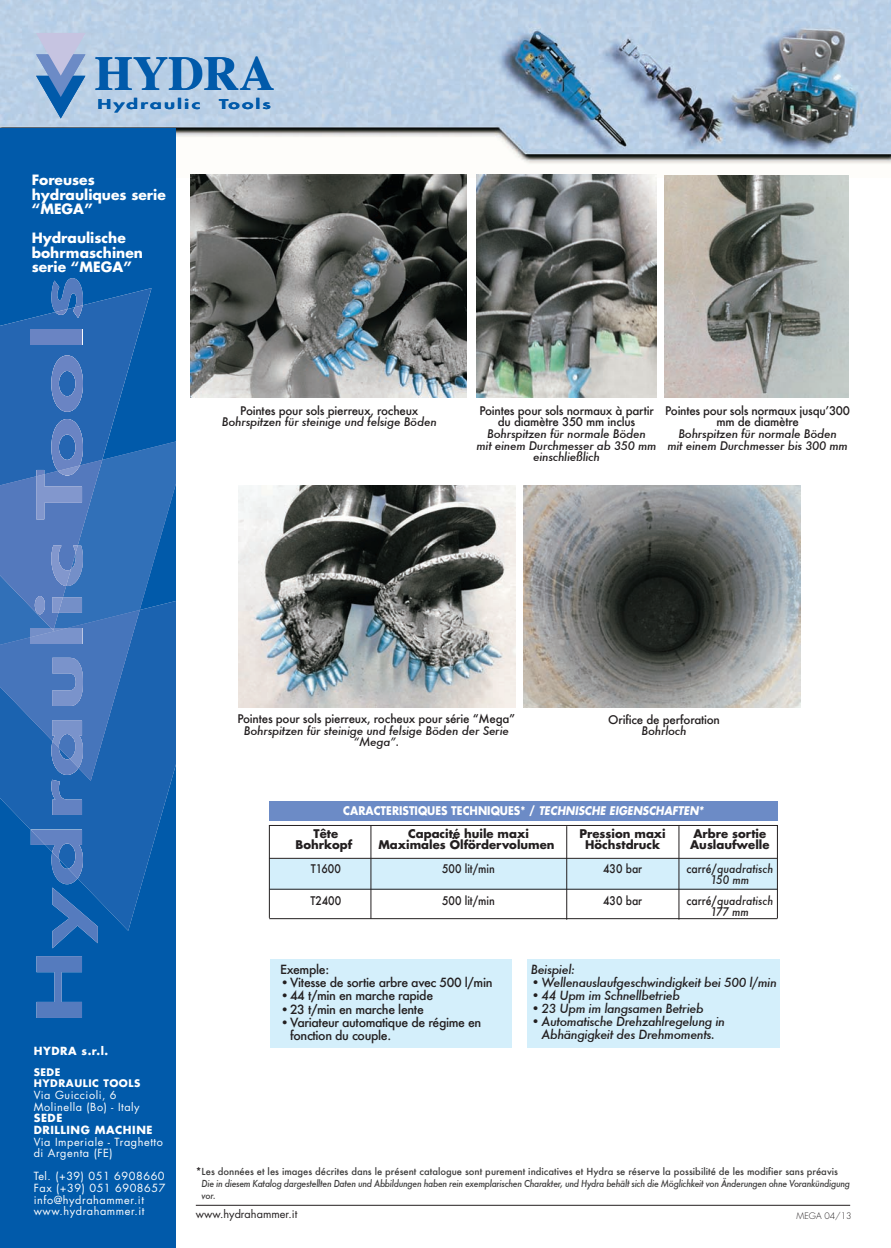
<style>
.page{position:relative;width:891px;height:1248px;background:#fff}
.page>*{position:absolute;margin:0;border:0;box-sizing:border-box;transform-origin:0 0}
.t1{font:700 48.6px "Times";color:#015aaa}
.t2{font:700 13.8px/14.5px "Futura";color:#fff}
.t3{font:800 13.2px "Futura";letter-spacing:.105em;color:#015aaa;scale:1.57 1}
.t4{font:italic 500 12.45px/13px "Futura";letter-spacing:-.03em;color:#231f20;text-align:center}
.t5{font:500 12.45px/13px "Futura";letter-spacing:-.03em;color:#231f20}
.t6{font:italic 500 11.7px/11.7px "Futura";letter-spacing:-.02em;color:#231f20;text-align:center}
.t7{font:500 11.7px/11.7px "Futura";letter-spacing:-.02em;color:#231f20;text-align:center}
.t8{font:700 11.7px "Futura";color:#231f20}
.t9{font:700 11.7px "Futura";color:#fff;scale:.9 1}
.t10{font:italic 500 11.7px/11.7px "Futura";color:#231f20;text-align:center;scale:.9 1}
.t11{font:500 11.7px "Futura";letter-spacing:-.02em;color:#231f20;scale:.9 1}
.t12{font:500 11.7px "Futura";color:#231f20;scale:.9 1}
.t13{font:10.95px/11.7px "Futura";letter-spacing:.05em;color:#fff}
.t14{font:700 10.95px/11.7px "Futura";letter-spacing:.05em;color:#fff}
.t15{font:10.95px "Futura";color:#231f20}
.t16{font:700 10.2px/11.7px "Futura";letter-spacing:.05em;color:#fff}
.t17{font:italic 500 9.45px/11.7px "Futura";letter-spacing:-.03em;color:#3d3c3c;scale:.9 1}
.t18{font:300 8.7px "Futura";color:#231f20}
.s1{font-style:italic}
.s2{font-style:normal}
.s3{font-style:normal;color:#231f20}
</style>
<div class="page">
<img style="left:0;top:0;width:891px;height:175px">
<div style="left:0;top:128px;width:176px;height:1120px;background:#015aaa"></div>
<svg style="left:16px;top:815px;width:146px;height:116px;fill:#1b63b0"></svg>
<svg style="left:0;top:288px;width:151px;height:131px;fill:#2566b2"></svg>
<hr style="left:196px;top:1205px;width:654px;height:1px;background:#231f20">
<img style="left:476px;top:175px;width:180px;height:223px">
<img style="left:190px;top:175px;width:277px;height:223px">
<img style="left:664px;top:175px;width:185px;height:223px">
<img style="left:239px;top:485px;width:276px;height:223px">
<img style="left:524px;top:485px;width:276px;height:223px">
<svg style="left:36px;top:33px;width:49px;height:85px;background:#89a8d2"></svg>
<svg style="left:36px;top:956px;width:46px;height:62px"></svg>
<svg style="left:31px;top:830px;width:67px;height:118px"></svg>
<svg style="left:0;top:419px;width:176px;height:396px;background:#366fb7"></svg>
<svg style="left:51px;top:355px;width:32px;height:57px;background:#537bbd"></svg>
<div style="left:31px;top:329px;width:51px;height:15px;background:#6a84c3"></div>
<svg style="left:51px;top:278px;width:32px;height:40px"></svg>
<svg style="left:55px;top:305px;width:28px;height:13px"></svg>
<div style="left:269px;top:801px;width:508px;height:20px;background:#6c8bc6"></div>
<svg style="left:269px;top:825px;width:509px;height:94px"></svg>
<hr style="left:270px;top:889px;width:507px;height:1px;background:#231f20">
<hr style="left:678px;top:826px;width:1px;height:94px;background:#231f20">
<hr style="left:566px;top:826px;width:1px;height:94px;background:#231f20">
<hr style="left:371px;top:825px;width:1px;height:94px;background:#231f20">
<hr style="left:269px;top:858px;width:508px;height:1px;background:#231f20">
<div style="left:270px;top:960px;width:241px;height:88px;background:#d4effb"></div>
<div style="left:526px;top:959px;width:253px;height:88px;background:#d4effb"></div>
<h1 class="t1" style="left:95px;top:53px;width:181px">HYDRA</h1>
<h3 class="t3" style="left:98px;top:98px;width:67px">Hydraulic</h3>
<h3 class="t3" style="left:219px;top:98px;width:35px">Tools</h3>
<h2 class="t2" style="left:32px;top:174px;width:136px">Foreuses hydrauliques serie “MEGA”</h2>
<h2 class="t2" style="left:32px;top:232px;width:113px">Hydraulische bohrmaschinen serie “MEGA”</h2>
<p class="t7" style="left:240px;top:404px;width:180px">Pointes pour sols pierreux, rocheux</p>
<p class="t6" style="left:222px;top:416px;width:216px">Bohrspitzen für steinige und felsige Böden</p>
<p class="t7" style="left:479px;top:404px;width:176px">Pointes pour sols normaux à partir du diamètre 350 mm inclus</p>
<p class="t6" style="left:476px;top:428px;width:181px">Bohrspitzen für normale Böden<br>mit einem Durchmesser ab 350 mm einschließlich</p>
<p class="t7" style="left:665px;top:404px;width:186px">Pointes pour sols normaux jusqu’300 mm de diamètre</p>
<p class="t6" style="left:667px;top:428px;width:182px">Bohrspitzen für normale Böden<br>mit einem Durchmesser bis 300 mm</p>
<p class="t14" style="left:34px;top:1046px;width:76px">HYDRA s.r.l.</p>
<p class="t16" style="left:34px;top:1067px;width:108px">SEDE<br>HYDRAULIC TOOLS</p>
<p class="t13" style="left:34px;top:1090px;width:107px">Via Guiccioli, 6<br>Molinella (Bo) - Italy</p>
<p class="t14" style="left:34px;top:1113px;width:120px">SEDE<br>DRILLING MACHINE</p>
<p class="t13" style="left:34px;top:1137px;width:131px">Via Imperiale - Traghetto di Argenta (FE)</p>
<p class="t13" style="left:34px;top:1172px;width:133px">Tel. (+39) 051 6908660<br>Fax (+39) 051 6908657 info@hydrahammer.it www.hydrahammer.it</p>
<p class="t7" style="left:237px;top:713px;width:279px">Pointes pour sols pierreux, rocheux pour série “Mega”</p>
<p class="t6" style="left:244px;top:724px;width:267px">Bohrspitzen für steinige und felsige Böden der Serie “Mega”.</p>
<p class="t7" style="left:608px;top:713px;width:113px">Orifice de perforation</p>
<p class="t6" style="left:641px;top:725px;width:47px">Bohrloch</p>
<p class="t9" style="left:343px;top:805px;width:404px">CARACTERISTIQUES TECHNIQUES* / <span class="s1">TECHNISCHE EIGENSCHAFTEN*</span></p>
<p class="t8" style="left:313px;top:828px;width:26px">Tête</p>
<p class="t8" style="left:408px;top:828px;width:122px">Capacité huile maxi</p>
<p class="t8" style="left:579px;top:828px;width:88px">Pression maxi</p>
<p class="t8" style="left:693px;top:828px;width:74px">Arbre sortie</p>
<p class="t8" style="left:295px;top:840px;width:58px">Bohrkopf</p>
<p class="t8" style="left:378px;top:840px;width:177px">Maximales Ölfördervolumen</p>
<p class="t8" style="left:585px;top:840px;width:77px">Höchstdruck</p>
<p class="t8" style="left:690px;top:840px;width:81px">Auslaufwelle</p>
<p class="t11" style="left:311px;top:860px;width:35px">T1600</p>
<p class="t12" style="left:442px;top:860px;width:60px">500 lit/min</p>
<p class="t11" style="left:603px;top:860px;width:45px">430 bar</p>
<p class="t10" style="left:686px;top:862px;width:98px"><span class="s2">carré/</span>quadratisch<br>150 mm</p>
<p class="t11" style="left:310px;top:892px;width:36px">T2400</p>
<p class="t12" style="left:442px;top:892px;width:60px">500 lit/min</p>
<p class="t11" style="left:603px;top:892px;width:45px">430 bar</p>
<p class="t10" style="left:686px;top:894px;width:98px"><span class="s2">carré/</span>quadratisch<br>177 mm</p>
<h3 class="t5" style="left:280px;top:963px;width:51px">Exemple:</h3>
<h3 class="t5" style="left:280px;top:976px;width:214px">•Vitesse de sortie arbre avec 500 l/min</h3>
<h3 class="t5" style="left:280px;top:989px;width:155px">•44 t/min en marche rapide</h3>
<h3 class="t5" style="left:280px;top:1002px;width:145px">•23 t/min en marche lente</h3>
<h3 class="t5" style="left:290px;top:1015px;width:193px;text-indent:-10px">•Variateur automatique de régime en fonction du couple.</h3>
<h3 class="t4" style="left:531px;top:962px;width:46px">Beispiel:</h3>
<h3 class="t4" style="left:531px;top:975px;width:247px">•Wellenauslaufgeschwindigkeit bei 500 l/min</h3>
<h3 class="t4" style="left:531px;top:989px;width:151px">•44 Upm im Schnellbetrieb</h3>
<h3 class="t4" style="left:531px;top:1002px;width:174px">•23 Upm im langsamen Betrieb</h3>
<h3 class="t4" style="left:531px;top:1015px;width:196px">•Automatische Drehzahlregelung in<br>Abhängigkeit des Drehmoments.</h3>
<p class="t17" style="left:201px;top:1166px;width:722px;text-indent:-6px"><span class="s3">*</span><span class="s2">Les données et les images décrites dans le présent catalogue sont purement indicatives et Hydra se réserve la possibilité de les modifier sans préavis<br></span>Die in diesem Katalog dargestellten Daten und Abbildungen haben rein exemplarischen Charakter, und Hydra behält sich die Möglichkeit von Änderungen ohne Vorankündigung vor.</p>
<p class="t15" style="left:196px;top:1209px;width:103px">www.hydrahammer.it</p>
<p class="t18" style="left:796px;top:1212px;width:57px">MEGA 04/13</p>
</div>
